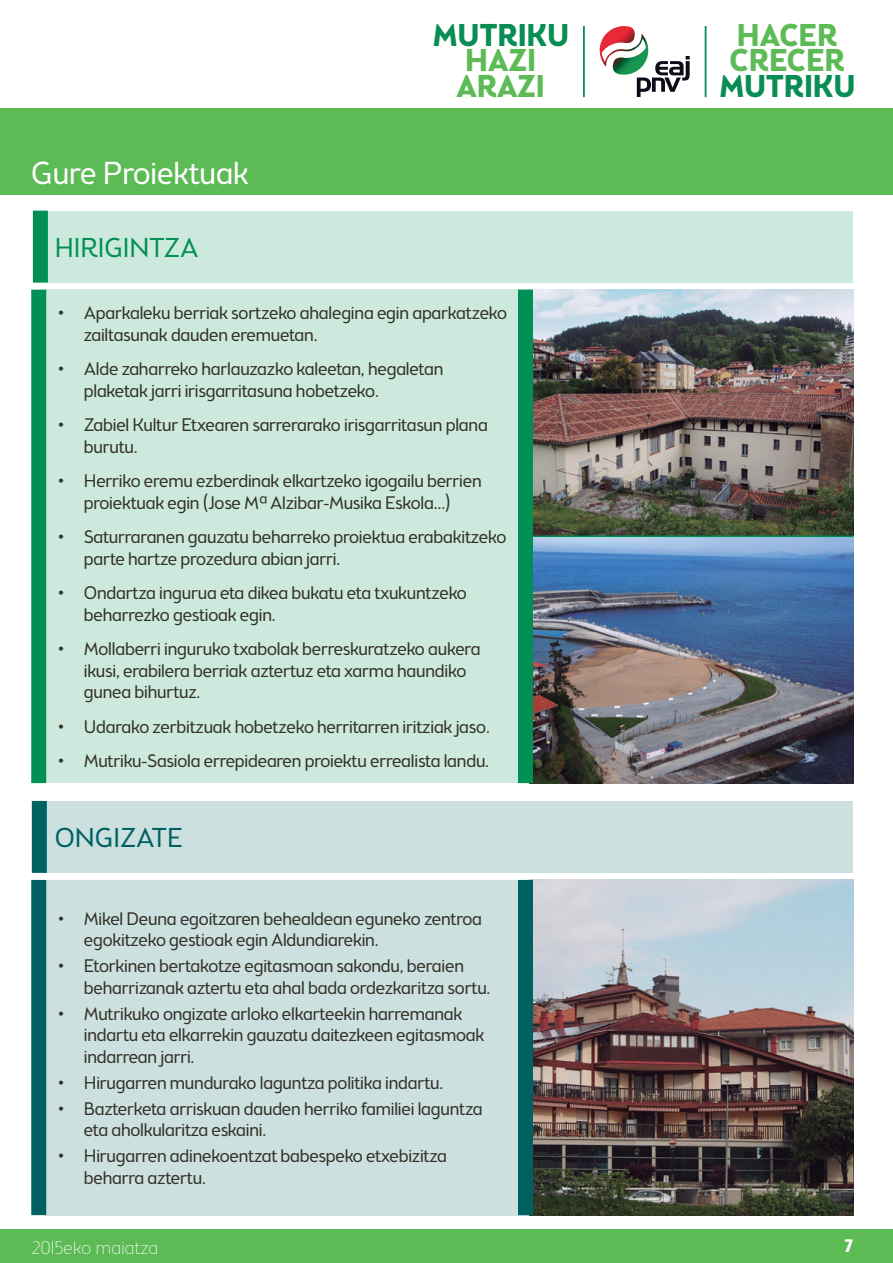
<style>
.page{position:relative;width:893px;height:1263px;background:#fff}
.page>*{position:absolute;margin:0;border:0;box-sizing:border-box;transform-origin:0 0}
.t1{font:300 31.5px "Brooklyn Samuels Five";color:#fff}
.t2{font:700 31.2px/25.5px "Brooklyn Samuels Five";color:#5dbb56}
.t3{font:700 31.2px "Brooklyn Samuels Five";color:#088d54}
.t4{font:300 27px "Brooklyn Samuels Five";color:#009055}
.t5{font:300 27px "Brooklyn Samuels Five";color:#006163}
.t6{font:300 18px/21.6px "Brooklyn Samuels Five";letter-spacing:-.01em;color:#333228}
.t7{font:100 18px "Brooklyn Samuels Five";letter-spacing:.02em;color:#fff}
.t8{font:700 18px "Brooklyn Samuels Five";color:#fff}
</style>
<div class="page">
<div style="left:0;top:109px;width:893px;height:1154px;background:#5dbb56"></div>
<hr style="left:583px;top:26px;width:2px;height:71px;background:#088d54">
<hr style="left:705px;top:26px;width:1px;height:71px;background:#088d54">
<svg style="left:637px;top:56px;width:53px;height:41px"></svg>
<img style="left:599px;top:26px;width:50px;height:51px">
<div style="left:1px;top:195px;width:892px;height:1034px;background:#fff"></div>
<img style="left:533px;top:290px;width:321px;height:246px">
<img style="left:533px;top:880px;width:321px;height:335px">
<img style="left:533px;top:536px;width:321px;height:247px">
<div style="left:46px;top:211px;width:807px;height:72px;background:#cde9dd"></div>
<div style="left:46px;top:801px;width:807px;height:72px;background:#cde0e0"></div>
<div style="left:46px;top:290px;width:485px;height:493px;background:#cde9dd"></div>
<div style="left:46px;top:880px;width:485px;height:335px;background:#cde0e0"></div>
<div style="left:33px;top:211px;width:15px;height:72px;background:#009055"></div>
<div style="left:32px;top:801px;width:15px;height:72px;background:#006163"></div>
<div style="left:31px;top:290px;width:15px;height:493px;background:#009055"></div>
<div style="left:31px;top:880px;width:15px;height:335px;background:#006163"></div>
<div style="left:518px;top:290px;width:15px;height:493px;background:#009055"></div>
<div style="left:518px;top:880px;width:15px;height:335px;background:#006163"></div>
<hr style="left:530px;top:535px;width:323px;height:2px;background:#009055">
<h1 class="t1" style="left:31px;top:155px;width:219px">Gure Proiektuak</h1>
<h3 class="t4" style="left:55px;top:232px;width:145px">HIRIGINTZA</h3>
<h2 class="t3" style="left:433px;top:17px;width:138px">MUTRIKU</h2>
<h2 class="t2" style="left:456px;top:51px;width:90px">HAZI<br>ARAZI</h2>
<p class="t6" style="left:84px;top:304px;width:425px;text-indent:-26px">• Aparkaleku berriak sortzeko ahalegina egin aparkatzeko zailtasunak dauden eremuetan.</p>
<p class="t6" style="left:84px;top:359px;width:361px;text-indent:-26px">• Alde zaharreko harlauzazko kaleetan, hegaletan plaketak jarri irisgarritasuna hobetzeko.</p>
<p class="t6" style="left:84px;top:415px;width:405px;text-indent:-26px">• Zabiel Kultur Etxearen sarrerarako irisgarritasun plana burutu.</p>
<p class="t6" style="left:58px;top:471px;width:425px;text-align:center">• Herriko eremu ezberdinak elkartzeko igogailu berrien proiektuak egin (Jose Mª Alzibar-Musika Eskola…)</p>
<p class="t6" style="left:84px;top:527px;width:424px;text-indent:-26px">• Saturraranen gauzatu beharreko proiektua erabakitzeko parte hartze prozedura abian jarri.</p>
<p class="t6" style="left:84px;top:583px;width:385px;text-indent:-26px">• Ondartza ingurua eta dikea bukatu eta txukuntzeko beharrezko gestioak egin.</p>
<p class="t6" style="left:84px;top:639px;width:398px;text-indent:-26px">• Mollaberri inguruko txabolak berreskuratzeko aukera ikusi, erabilera berriak aztertuz eta xarma haundiko gunea bihurtuz.</p>
<p class="t6" style="left:58px;top:717px;width:433px">• Udarako zerbitzuak hobetzeko herritarren iritziak jaso.</p>
<p class="t6" style="left:58px;top:751px;width:432px">• Mutriku-Sasiola errepidearen proiektu errealista landu.</p>
<h3 class="t5" style="left:55px;top:822px;width:129px">ONGIZATE</h3>
<p class="t6" style="left:84px;top:909px;width:400px;text-indent:-26px">• Mikel Deuna egoitzaren behealdean eguneko zentroa egokitzeko gestioak egin Aldundiarekin.</p>
<p class="t6" style="left:84px;top:956px;width:408px;text-indent:-26px">• Etorkinen bertakotze egitasmoan sakondu, beraien beharrizanak aztertu eta ahal bada ordezkaritza sortu.</p>
<p class="t6" style="left:84px;top:1004px;width:402px;text-indent:-26px">• Mutrikuko ongizate arloko elkarteekin harremanak indartu eta elkarrekin gauzatu daitezkeen egitasmoak indarrean jarri.</p>
<p class="t6" style="left:58px;top:1073px;width:386px">• Hirugarren mundurako laguntza politika indartu.</p>
<p class="t6" style="left:84px;top:1099px;width:400px;text-indent:-26px">• Bazterketa arriskuan dauden herriko familiei laguntza eta aholkularitza eskaini.</p>
<p class="t6" style="left:84px;top:1146px;width:365px;text-indent:-26px">• Hirugarren adinekoentzat babespeko etxebizitza beharra aztertu.</p>
<h2 class="t2" style="left:730px;top:25px;width:117px">HACER<br>CRECER</h2>
<h2 class="t3" style="left:719px;top:68px;width:138px">MUTRIKU</h2>
<p class="t7" style="left:32px;top:1238px;width:128px">2015eko maiatza</p>
<p class="t8" style="left:845px;top:1235px;width:9px">7</p>
</div>
